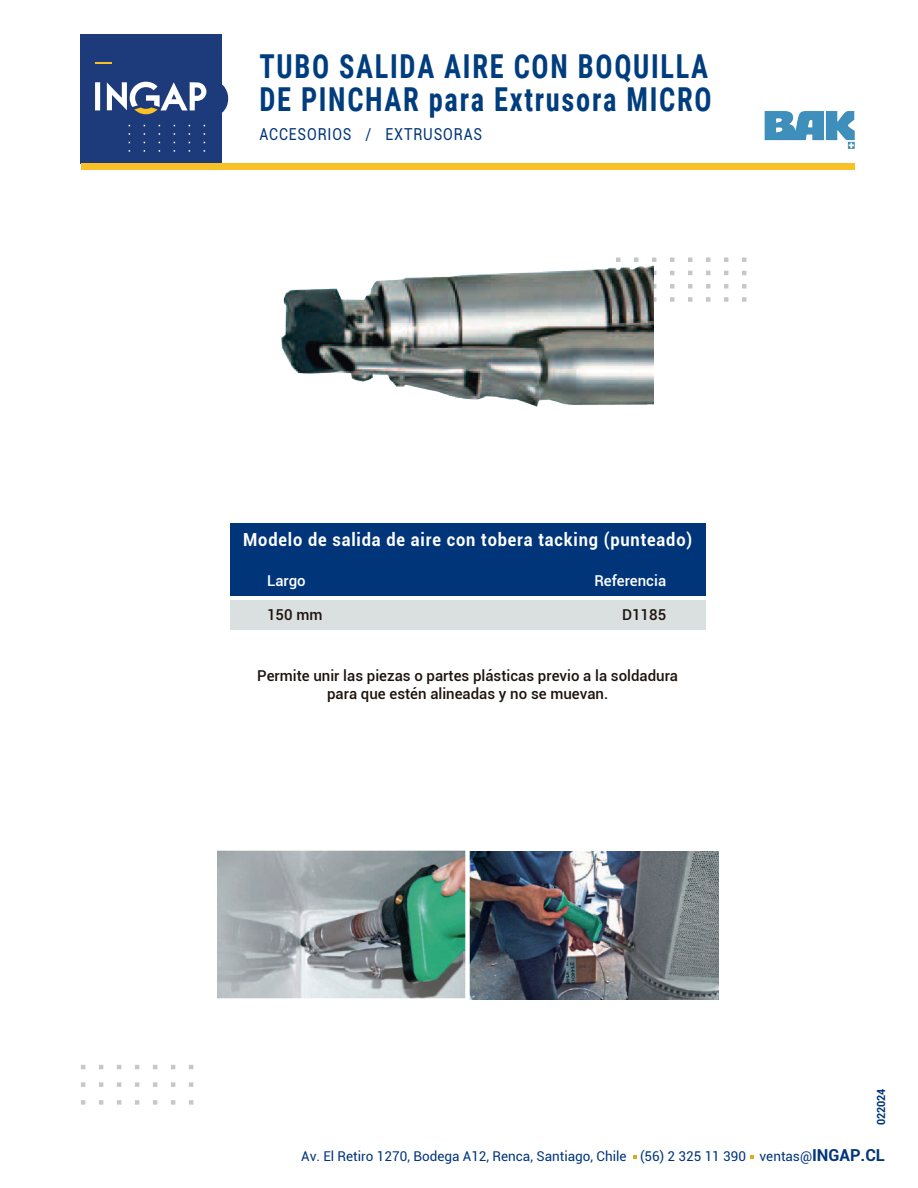
<style>
.page{position:relative;width:918px;height:1188px;background:#fff}
.page>*{position:absolute;margin:0;border:0;box-sizing:border-box;transform-origin:0 0}
.t1{font:700 33px/33px "Roboto Condensed";letter-spacing:.06em;color:#003d7e;scale:.86 1}
.t2{font:700 18px "Roboto";letter-spacing:.05em;color:#fff;scale:.91 1}
.t3{font:16.5px "Roboto";letter-spacing:.06em;color:#00357a;scale:.86 1}
.t4{font:500 15px/18px "Roboto";color:#1d130e;text-align:center}
.t5{font:500 15px "Roboto";color:#fff}
.t6{font:13.5px "Roboto";color:#00357a}
.t7{font:700 11.25px "Roboto";color:#00357a;scale:.96 1}
.s1{font-weight:700;font-size:16.5px}
</style>
<div class="page">
<svg style="left:654px;top:297px;width:92px;height:5px"></svg>
<svg style="left:654px;top:284px;width:92px;height:5px"></svg>
<svg style="left:654px;top:271px;width:92px;height:4px"></svg>
<svg style="left:616px;top:257px;width:130px;height:5px"></svg>
<img style="left:764px;top:111px;width:91px;height:38px">
<div style="left:81px;top:34px;width:141px;height:129px;background:#1d3a7a"></div>
<svg style="left:95px;top:62px;width:16px;height:2px"></svg>
<svg style="left:128px;top:150px;width:77px;height:2px"></svg>
<svg style="left:128px;top:142px;width:77px;height:1px"></svg>
<svg style="left:128px;top:133px;width:77px;height:2px"></svg>
<svg style="left:128px;top:125px;width:77px;height:1px"></svg>
<svg style="left:95px;top:82px;width:5px;height:28px"></svg>
<svg style="left:107px;top:82px;width:99px;height:32px"></svg>
<svg style="left:222px;top:84px;width:6px;height:29px"></svg>
<div style="left:81px;top:163px;width:774px;height:7px;background:#f9c127"></div>
<svg style="left:81px;top:1100px;width:112px;height:5px"></svg>
<svg style="left:81px;top:1082px;width:112px;height:5px"></svg>
<svg style="left:81px;top:1065px;width:112px;height:4px"></svg>
<img style="left:282px;top:265px;width:372px;height:142px">
<div style="left:230px;top:523px;width:475px;height:73px;background:#00357a"></div>
<div style="left:230px;top:600px;width:475px;height:30px;background:#dadfe0"></div>
<img style="left:217px;top:850px;width:249px;height:148px">
<img style="left:470px;top:851px;width:248px;height:148px">
<svg style="left:750px;top:1155px;width:4px;height:4px"></svg>
<svg style="left:633px;top:1155px;width:4px;height:4px"></svg>
<h1 class="t1" style="left:259px;top:48px;width:527px">TUBO SALIDA AIRE CON BOQUILLA<br>DE PINCHAR para Extrusora MICRO</h1>
<p class="t3" style="left:259px;top:123px;width:261px">ACCESORIOS / EXTRUSORAS</p>
<p class="t2" style="left:243px;top:527px;width:495px">Modelo de salida de aire con tobera tacking (punteado)</p>
<p class="t5" style="left:267px;top:570px;width:40px">Largo</p>
<p class="t5" style="left:594px;top:570px;width:73px">Referencia</p>
<p class="t4" style="left:267px;top:605px;width:57px">150 mm</p>
<p class="t4" style="left:622px;top:605px;width:46px">D1185</p>
<p class="t4" style="left:257px;top:666px;width:422px">Permite unir las piezas o partes plásticas previo a la soldadura para que estén alineadas y no se muevan.</p>
<p class="t7" style="left:873px;top:1125px;width:40px;rotate:-90deg">022024</p>
<p class="t6" style="left:301px;top:1146px;width:585px">Av. El Retiro 1270, Bodega A12, Renca, Santiago, Chile (56) 2 325 11 390 ventas@<span class="s1">INGAP.CL</span></p>
</div>
